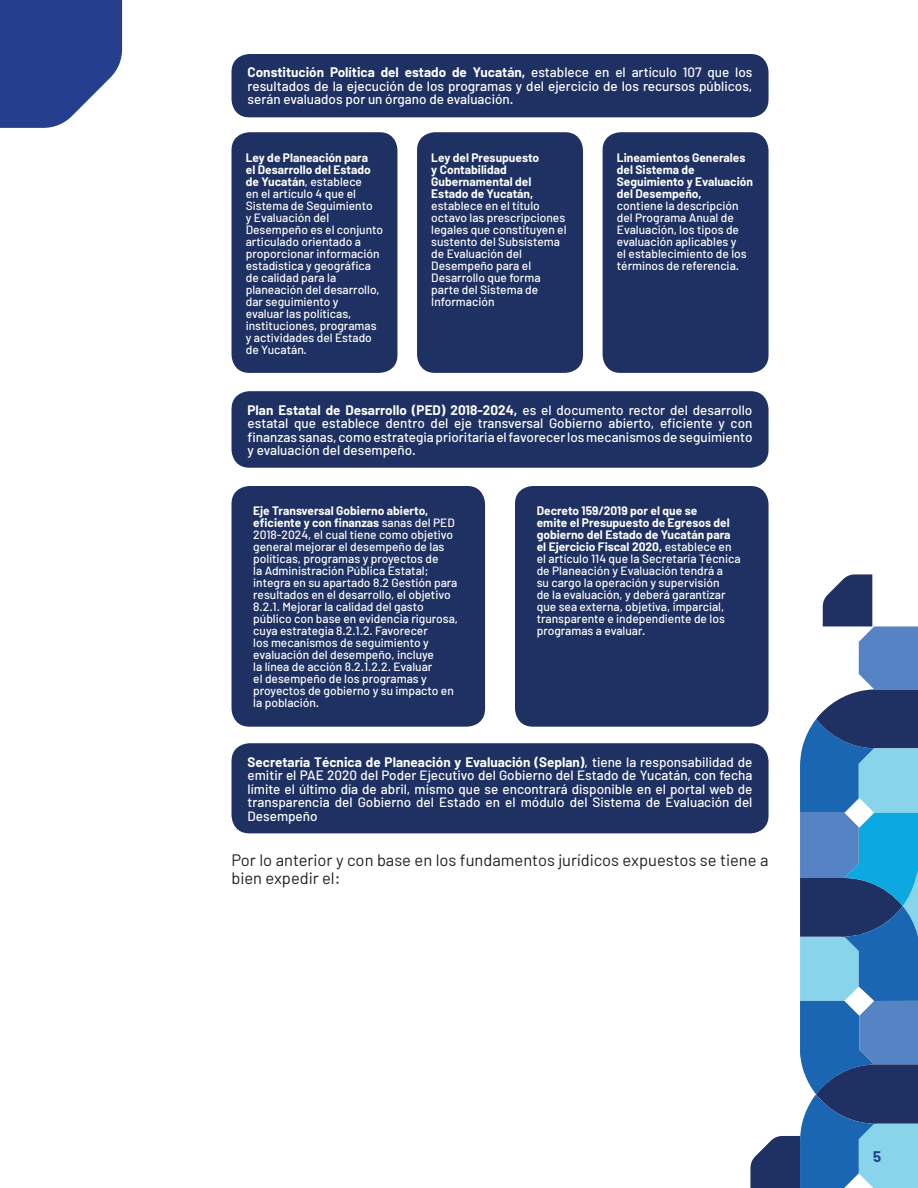
<style>
.page{position:relative;width:918px;height:1188px;background:#fff}
.page>*{position:absolute;margin:0;border:0;box-sizing:border-box;transform-origin:0 0}
.Texto{font:16.5px/18px "Barlow";color:#231f20}
.t1{font:700 15px "Barlow";color:#253f8e}
.t2{font:500 13.5px/13.5px "Barlow";color:#fff;text-align:justify}
.t3{font:500 12px/12px "Barlow";color:#fff}
.s1{font-weight:700}
</style>
<div class="page">
<svg style="left:0;top:0;width:122px;height:128px;background:#40579c"></svg>
<svg style="left:750px;top:574px;width:168px;height:614px"></svg>
<div style="left:232px;top:54px;width:537px;height:63px;background:#1f3162;border-radius:18px"></div>
<div style="left:232px;top:391px;width:537px;height:77px;background:#1f3162;border-radius:18px"></div>
<div style="left:232px;top:743px;width:537px;height:90px;background:#1f3162;border-radius:18px"></div>
<div style="left:232px;top:132px;width:165px;height:241px;background:#1f3162;border-radius:18px"></div>
<div style="left:232px;top:486px;width:253px;height:241px;background:#1f3162;border-radius:18px"></div>
<div style="left:417px;top:132px;width:166px;height:241px;background:#1f3162;border-radius:18px"></div>
<div style="left:515px;top:486px;width:254px;height:241px;background:#1f3162;border-radius:18px"></div>
<div style="left:603px;top:132px;width:166px;height:241px;background:#1f3162;border-radius:18px"></div>
<p class="t2" style="left:248px;top:66px;width:506px"><span class="s1">Constitución Política del estado de Yucatán,</span> establece en el artículo 107 que los resultados de la ejecución de los programas y del ejercicio de los recursos públicos, serán evaluados por un órgano de evaluación.</p>
<p class="t3" style="left:246px;top:151px;width:139px"><span class="s1">Ley de Planeación para<br>el Desarrollo del Estado de Yucatán</span>, establece<br>en el artículo 4 que el<br>Sistema de Seguimiento<br>y Evaluación del<br>Desempeño es el conjunto articulado orientado a proporcionar información estadística y geográfica de calidad para la planeación del desarrollo, dar seguimiento y<br>evaluar las políticas, instituciones, programas y actividades del Estado de Yucatán.</p>
<p class="t3" style="left:431px;top:151px;width:137px"><span class="s1">Ley del Presupuesto<br>y Contabilidad<br>Gubernamental del<br>Estado de Yucatán, </span>establece en el título octavo las prescripciones legales que constituyen el sustento del Subsistema de Evaluación del<br>Desempeño para el<br>Desarrollo que forma parte del Sistema de<br>Información</p>
<p class="t3" style="left:617px;top:151px;width:138px"><span class="s1">Lineamientos Generales del Sistema de<br>Seguimiento y Evaluación del Desempeño,<br></span>contiene la descripción del Programa Anual de<br>Evaluación, los tipos de evaluación aplicables y<br>el establecimiento de los términos de referencia.</p>
<p class="t2" style="left:248px;top:403px;width:506px"><span class="s1">Plan Estatal de Desarrollo (PED) 2018-2024,</span> es el documento rector del desarrollo estatal que establece dentro del eje transversal Gobierno abierto, eficiente y con finanzas sanas, como estrategia prioritaria el favorecer los mecanismos de seguimiento y evaluación del desempeño.</p>
<p class="t3" style="left:253px;top:505px;width:206px"><span class="s1">Eje Transversal Gobierno abierto, eficiente y con finanzas</span> sanas del PED 2018-2024, el cual tiene como objetivo general mejorar el desempeño de las políticas, programas y proyectos de<br>la Administración Pública Estatal; integra en su apartado 8.2 Gestión para resultados en el desarrollo, el objetivo 8.2.1. Mejorar la calidad del gasto público con base en evidencia rigurosa, cuya estrategia 8.2.1.2. Favorecer<br>los mecanismos de seguimiento y evaluación del desempeño, incluye<br>la línea de acción 8.2.1.2.2. Evaluar<br>el desempeño de los programas y proyectos de gobierno y su impacto en la población.</p>
<p class="t3" style="left:537px;top:505px;width:205px"><span class="s1">Decreto 159/2019 por el que se<br>emite el Presupuesto de Egresos del gobierno del Estado de Yucatán para el Ejercicio Fiscal 2020,</span> establece en el artículo 114 que la Secretaría Técnica de Planeación y Evaluación tendrá a<br>su cargo la operación y supervisión<br>de la evaluación, y deberá garantizar que sea externa, objetiva, imparcial, transparente e independiente de los programas a evaluar.</p>
<p class="t2" style="left:248px;top:755px;width:506px"><span class="s1">Secretaría Técnica de Planeación y Evaluación (Seplan)</span>, tiene la responsabilidad de emitir el PAE 2020 del Poder Ejecutivo del Gobierno del Estado de Yucatán, con fecha límite el último día de abril, mismo que se encontrará disponible en el portal web de transparencia del Gobierno del Estado en el módulo del Sistema de Evaluación del Desempeño</p>
<p class="Texto" style="left:232px;top:851px;width:539px">Por lo anterior y con base en los fundamentos jurídicos expuestos se tiene a bien expedir el:</p>
<p class="t1" style="left:873px;top:1147px;width:10px">5</p>
</div>
